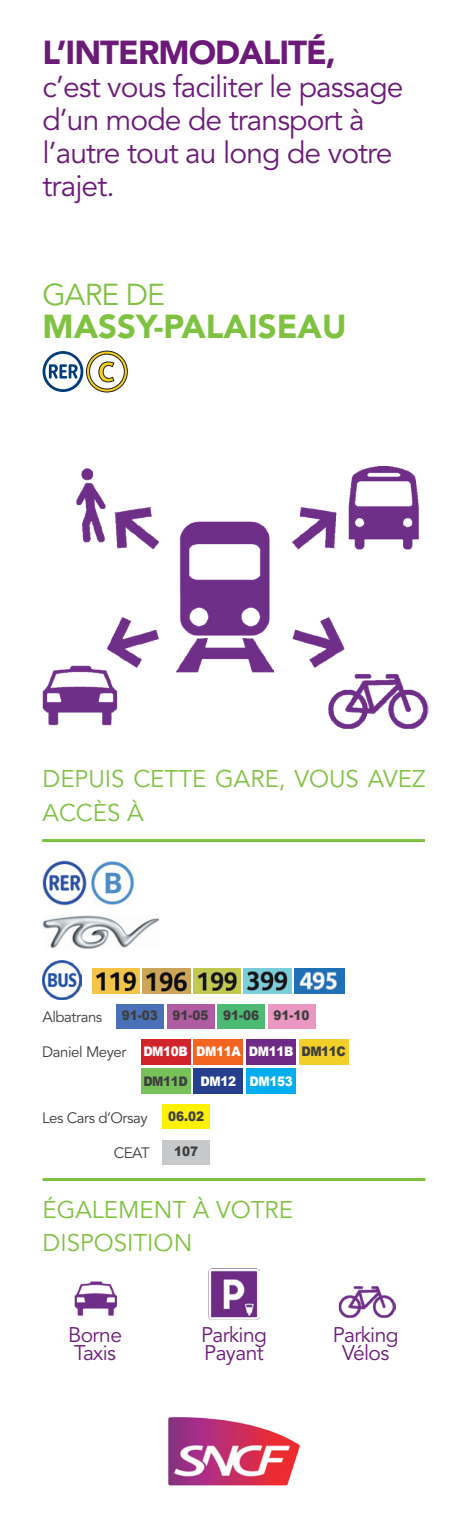
<style>
.page{position:relative;width:468px;height:1531px;background:#fff}
.page>*{position:absolute;margin:0;border:0;box-sizing:border-box;transform-origin:0 0}
.t1{font:900 33px "Avenir LT Std";letter-spacing:-.03em;color:#6b1a78}
.t2{font:900 33px "Avenir LT Std";color:#7fc241}
.t3{font:30px/33px "Avenir LT Std";color:#6b1a78}
.t4{font:30px "Avenir LT Std";letter-spacing:-.03em;color:#7fc241}
.t5{font:24px/33px "Avenir LT Std";color:#7fc241}
.t6{font:21px/18px "Avenir LT Std";letter-spacing:-.03em;color:#6b1a78}
.t7{font:15px "Avenir LT Std";color:#3e3e3f}
.t8{font:900 13.2px "Arial";letter-spacing:-.03em;color:#fff;scale:.91 1}
.t9{font:900 13.2px "Arial";color:#3e3e3f;scale:.91 1}
.s1{color:#3e3e3f}
</style>
<div class="page">
<img style="left:43px;top:861px;width:91px;height:44px">
<img style="left:43px;top:467px;width:386px;height:262px">
<hr style="left:42px;top:839px;width:383px;height:3px;background:#7fc241">
<img style="left:42px;top:960px;width:39px;height:39px">
<hr style="left:43px;top:1178px;width:382px;height:3px;background:#7fc241">
<img style="left:74px;top:1281px;width:42px;height:35px">
<img style="left:168px;top:1417px;width:132px;height:69px">
<svg style="left:43px;top:351px;width:84px;height:41px"></svg>
<img style="left:338px;top:1286px;width:58px;height:32px">
<img style="left:208px;top:1268px;width:51px;height:51px">
<img style="left:42px;top:915px;width:117px;height:34px">
<img style="left:92px;top:968px;width:48px;height:25px">
<img style="left:143px;top:968px;width:47px;height:25px">
<img style="left:193px;top:968px;width:48px;height:25px">
<img style="left:244px;top:968px;width:47px;height:25px">
<img style="left:294px;top:968px;width:50px;height:25px">
<div style="left:116px;top:1004px;width:48px;height:24px;background:#4a71b8"></div>
<div style="left:167px;top:1004px;width:47px;height:24px;background:#b15ba2"></div>
<div style="left:217px;top:1004px;width:48px;height:24px;background:#4cba72"></div>
<div style="left:268px;top:1004px;width:47px;height:24px;background:#ea97c1"></div>
<div style="left:141px;top:1039px;width:49px;height:25px;background:#d1232a"></div>
<div style="left:194px;top:1039px;width:49px;height:25px;background:#f36421"></div>
<div style="left:246px;top:1039px;width:50px;height:25px;background:#6e2a85"></div>
<div style="left:299px;top:1039px;width:49px;height:25px;background:#f2d029"></div>
<div style="left:141px;top:1068px;width:49px;height:26px;background:#76c258"></div>
<div style="left:194px;top:1068px;width:49px;height:26px;background:#253f8e"></div>
<div style="left:246px;top:1068px;width:50px;height:26px;background:#00aeef"></div>
<div style="left:162px;top:1104px;width:48px;height:25px;background:#fff101"></div>
<div style="left:162px;top:1140px;width:48px;height:24px;background:#c7c8ca"></div>
<p class="t1" style="left:43px;top:33px;width:295px">L’INTERMODALITÉ,</p>
<p class="t3" style="left:43px;top:71px;width:362px">c’est vous faciliter le passage d’un mode de transport à l’autre tout au long de votre trajet.</p>
<p class="t4" style="left:43px;top:277px;width:124px">Gare de</p>
<p class="t2" style="left:43px;top:307px;width:305px">MASSY-PALAISEAU</p>
<p class="t5" style="left:43px;top:763px;width:384px">Depuis cette gare, vous avez accès à</p>
<p class="t7" style="left:43px;top:1008px;width:61px">Albatrans</p>
<p class="t7" style="left:42px;top:1043px;width:86px">Daniel Meyer</p>
<p class="t9" style="left:122px;top:1006px;width:208px">91-03 91-05 91-06 91-10</p>
<p class="t8" style="left:143px;top:1042px;width:224px">DM10B DM11A DM11B <span class="s1">DM11C</span></p>
<p class="t8" style="left:143px;top:1071px;width:166px"><span class="s1">DM11D</span> DM12 DM153</p>
<p class="t9" style="left:168px;top:1107px;width:41px">06.02</p>
<p class="t7" style="left:42px;top:1109px;width:107px">Les Cars d’Orsay</p>
<p class="t7" style="left:114px;top:1144px;width:10px">CEAT</p>
<p class="t9" style="left:174px;top:1142px;width:28px">107</p>
<p class="t5" style="left:43px;top:1193px;width:252px">également à votre disposition</p>
<p class="t6" style="left:68px;top:1326px;width:55px">Borne<br>Taxis</p>
<p class="t6" style="left:333px;top:1326px;width:67px;text-align:center">Parking<br>Vélos</p>
<p class="t6" style="left:201px;top:1326px;width:67px">Parking<br>Payant</p>
</div>
